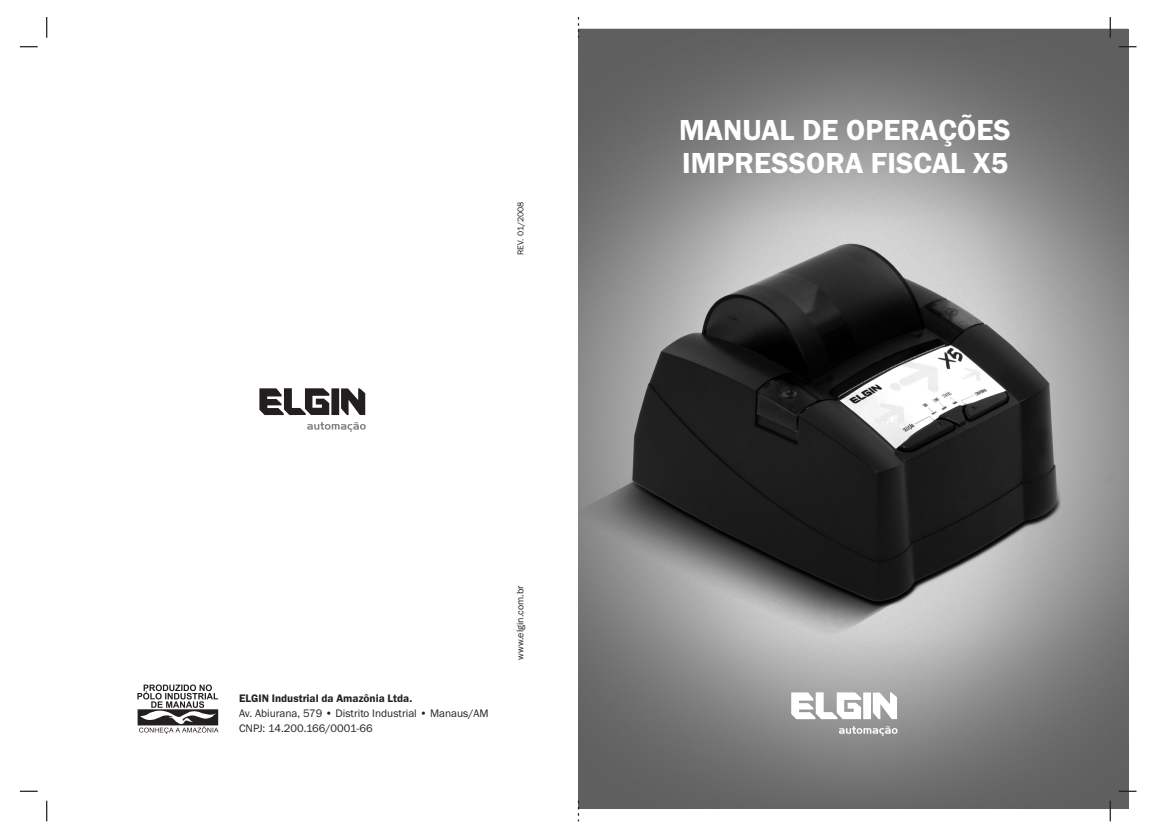
<style>
.page{position:relative;width:1157px;height:838px;background:#fff}
.page>*{position:absolute;margin:0;border:0;box-sizing:border-box;transform-origin:0 0}
.t1{font:600 30px/32.9px "Franklin Gothic";letter-spacing:-.005em;color:#fff}
.t2{font:11.25px/15px "Franklin Gothic";color:#231f20}
.t3{font:600 11.25px "Franklin Gothic";color:#231f20}
.t4{font:10px "Franklin Gothic";color:#231f20}
.t5{font:8.75px "Franklin Gothic";color:#231f20}
</style>
<div class="page">
<img style="left:578px;top:29px;width:550px;height:779px">
<svg style="left:259px;top:388px;width:70px;height:27px"></svg>
<div style="left:331px;top:388px;width:8px;height:27px;background:#231f20"></div>
<svg style="left:341px;top:388px;width:24px;height:27px"></svg>
<svg style="left:307px;top:422px;width:59px;height:9px"></svg>
<svg style="left:791px;top:692px;width:70px;height:27px"></svg>
<div style="left:863px;top:692px;width:8px;height:27px;background:#fff"></div>
<svg style="left:872px;top:692px;width:25px;height:27px"></svg>
<svg style="left:838px;top:726px;width:59px;height:9px"></svg>
<svg style="left:578px;top:17px;width:1px;height:21px"></svg>
<svg style="left:46px;top:17px;width:1px;height:21px"></svg>
<svg style="left:1109px;top:17px;width:1px;height:21px"></svg>
<svg style="left:578px;top:800px;width:1px;height:21px"></svg>
<svg style="left:46px;top:800px;width:1px;height:21px"></svg>
<svg style="left:1109px;top:800px;width:1px;height:21px"></svg>
<svg style="left:20px;top:790px;width:18px;height:1px"></svg>
<svg style="left:20px;top:46px;width:18px;height:1px"></svg>
<svg style="left:1118px;top:790px;width:18px;height:1px"></svg>
<svg style="left:1118px;top:46px;width:18px;height:1px"></svg>
<svg style="left:137px;top:684px;width:81px;height:49px"></svg>
<p class="t5" style="left:517px;top:255px;width:55px;rotate:-90deg">REV. 01/2008</p>
<p class="t3" style="left:239px;top:694px;width:175px">ELGIN Industrial da Amazônia Ltda.</p>
<p class="t2" style="left:239px;top:706px;width:251px">Av. Abiurana, 579 • Distrito Industrial • Manaus/AM<br>CNPJ: 14.200.166/0001-66</p>
<p class="t4" style="left:516px;top:659px;width:75px;rotate:-90deg">www.elgin.com.br</p>
<h1 class="t1" style="left:679px;top:116px;width:333px">MANUAL DE OPERAÇÕES<br>IMPRESSORA FISCAL X5</h1>
</div>
